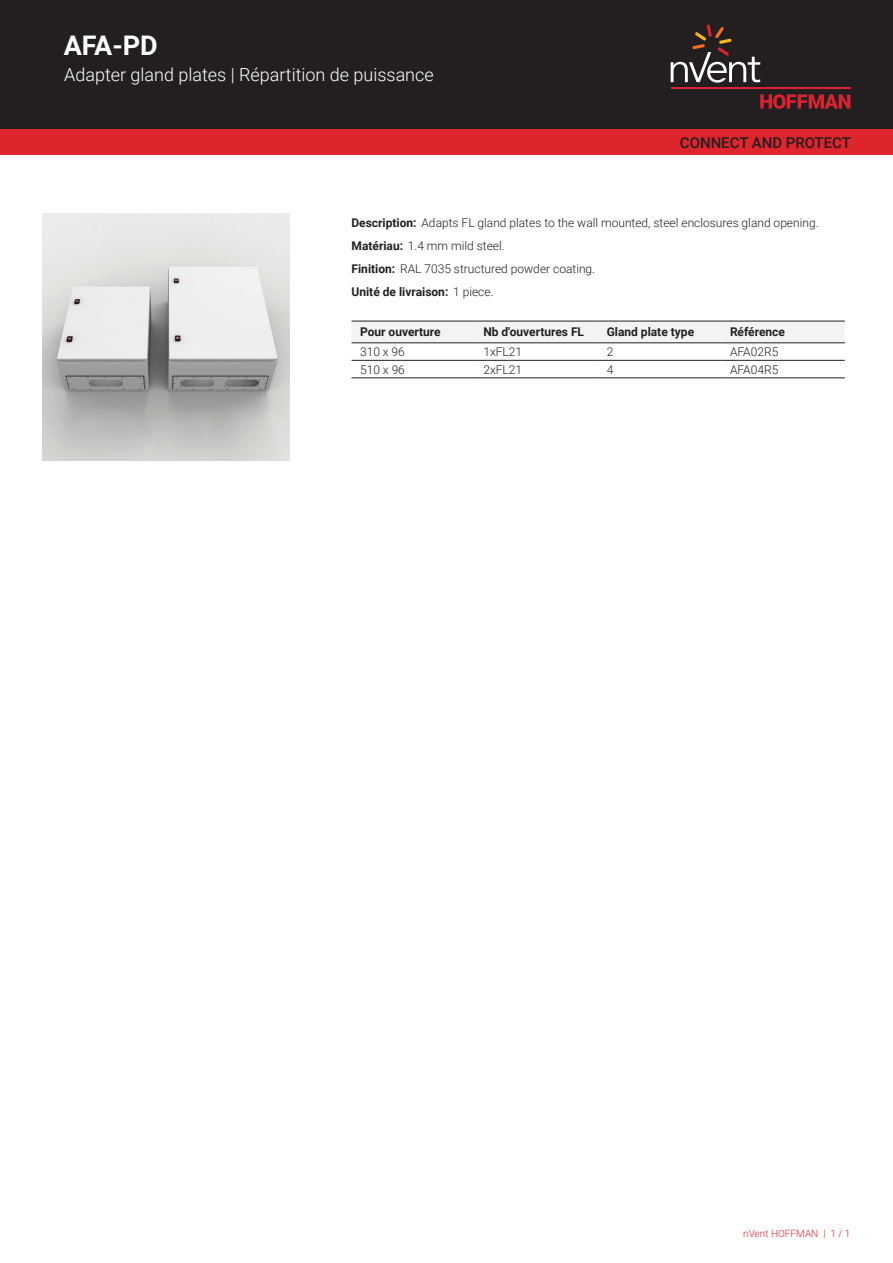
<style>
.page{position:relative;width:893px;height:1263px;background:#fff}
.page>*{position:absolute;margin:0;border:0;box-sizing:border-box;transform-origin:0 0}
.t1{font:700 27px "Roboto";color:#fff}
.t2{font:300 18px "Roboto";color:#fff}
.t3{font:500 15px "Roboto";color:#231f20}
.t4{font:300 12px/23px "Roboto";color:#231f20}
.t5{font:700 12px "Roboto";color:#231f20}
.t6{font:300 10.05px "Roboto";color:#de252e}
.s1{font-weight:700}
</style>
<div class="page">
<div style="left:0;top:0;width:893px;height:129px;background:#231f20"></div>
<svg style="left:760px;top:94px;width:90px;height:15px"></svg>
<hr style="left:671px;top:88px;width:179px;height:1px;background:#db2230">
<svg style="left:671px;top:24px;width:89px;height:59px"></svg>
<div style="left:0;top:129px;width:893px;height:26px;background:#de252e"></div>
<div style="left:351px;top:322px;width:494px;height:21px;background:#f2f3f4"></div>
<hr style="left:351px;top:321px;width:124px;height:1px;background:#231f20">
<hr style="left:475px;top:321px;width:123px;height:1px;background:#231f20">
<hr style="left:598px;top:321px;width:123px;height:1px;background:#231f20">
<hr style="left:721px;top:321px;width:124px;height:1px;background:#231f20">
<hr style="left:351px;top:360px;width:124px;height:1px;background:#231f20">
<hr style="left:475px;top:360px;width:123px;height:1px;background:#231f20">
<hr style="left:598px;top:360px;width:123px;height:1px;background:#231f20">
<hr style="left:721px;top:360px;width:124px;height:1px;background:#231f20">
<hr style="left:351px;top:378px;width:124px;height:1px;background:#231f20">
<hr style="left:475px;top:378px;width:123px;height:1px;background:#231f20">
<hr style="left:598px;top:378px;width:123px;height:1px;background:#231f20">
<hr style="left:721px;top:378px;width:124px;height:1px;background:#231f20">
<hr style="left:351px;top:343px;width:124px;height:1px;background:#231f20">
<hr style="left:475px;top:343px;width:123px;height:1px;background:#231f20">
<hr style="left:598px;top:343px;width:123px;height:1px;background:#231f20">
<hr style="left:721px;top:343px;width:124px;height:1px;background:#231f20">
<img style="left:43px;top:213px;width:246px;height:247px">
<h1 class="t1" style="left:64px;top:27px;width:96px">AFA-PD</h1>
<h2 class="t2" style="left:64px;top:62px;width:371px">Adapter gland plates | Répartition de puissance</h2>
<p class="t3" style="left:680px;top:132px;width:173px">CONNECT AND PROTECT</p>
<p class="t4" style="left:351px;top:211px;width:469px"><span class="s1">Description:</span> Adapts FL gland plates to the wall mounted, steel enclosures gland opening.<br><span class="s1">Matériau:</span> 1.4 mm mild steel.<br><span class="s1">Finition:</span> RAL 7035 structured powder coating.<br><span class="s1">Unité de livraison:</span> 1 piece.</p>
<p class="t5" style="left:360px;top:324px;width:82px">Pour ouverture</p>
<p class="t5" style="left:483px;top:324px;width:102px">Nb d'ouvertures FL</p>
<p class="t5" style="left:607px;top:324px;width:89px">Gland plate type</p>
<p class="t5" style="left:730px;top:324px;width:57px">Référence</p>
<p class="t4" style="left:360px;top:340px;width:46px">310 x 96</p>
<p class="t4" style="left:483px;top:340px;width:40px">1xFL21</p>
<p class="t4" style="left:607px;top:340px;width:8px">2</p>
<p class="t4" style="left:730px;top:340px;width:50px">AFA02R5</p>
<p class="t4" style="left:360px;top:357px;width:46px">510 x 96</p>
<p class="t4" style="left:483px;top:357px;width:40px">2xFL21</p>
<p class="t4" style="left:607px;top:357px;width:8px">4</p>
<p class="t4" style="left:730px;top:357px;width:50px">AFA04R5</p>
<p class="t6" style="left:743px;top:1226px;width:109px">nVent HOFFMAN | 1 / 1</p>
</div>
